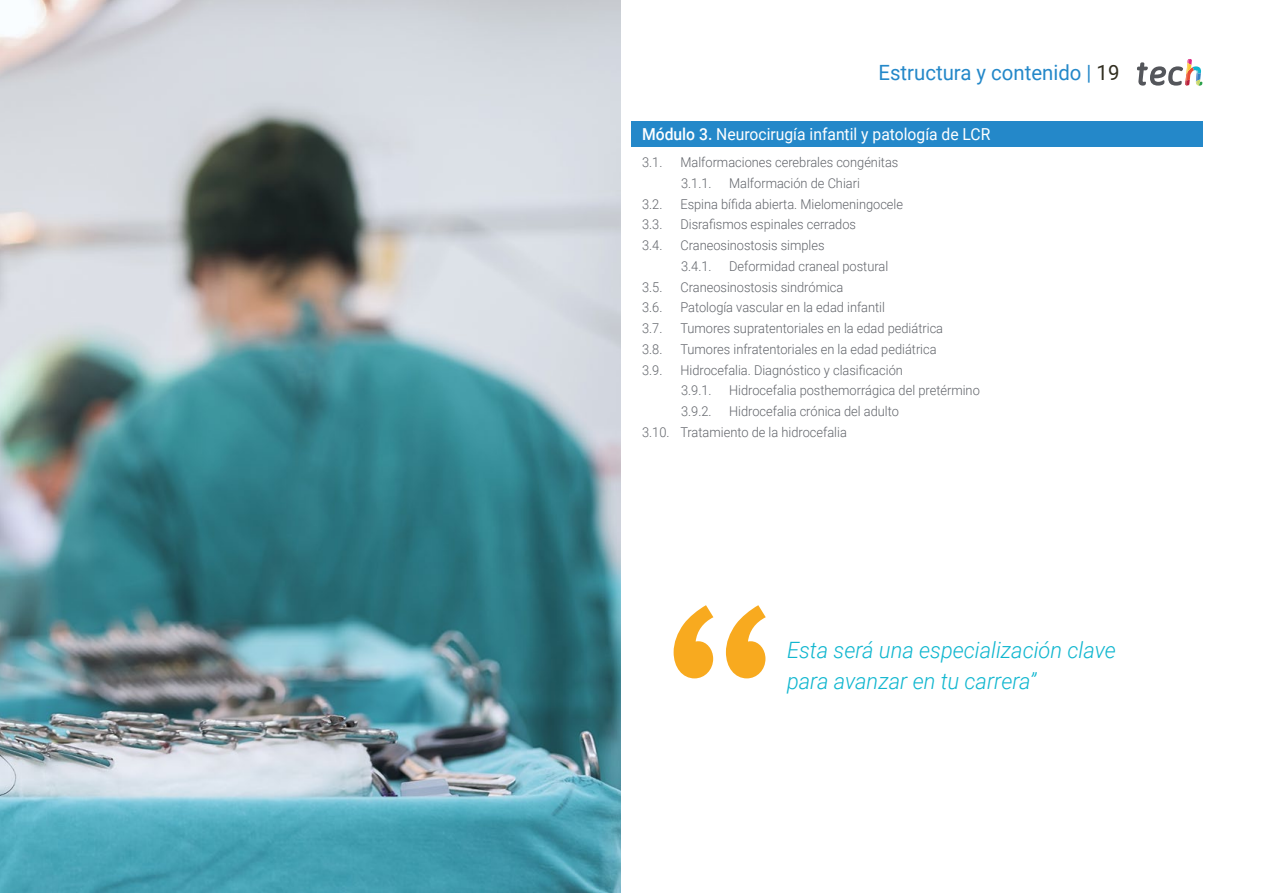
<style>
.page{position:relative;width:1263px;height:893px;background:#fff}
.page>*{position:absolute;margin:0;border:0;box-sizing:border-box;transform-origin:0 0}
.t1{font:italic 300 22.5px/31.5px "Roboto";color:#0fb6cf}
.t2{font:21px "Roboto";color:#2488c9}
.t3{font:16.5px "Roboto";color:#fff;scale:.95 1}
.t4{font:300 13.5px/20.7px "Roboto";color:#61646a;scale:.95 1}
.s1{color:#312e20}
.s2{font-weight:500}
</style>
<div class="page">
<img style="left:0;top:0;width:621px;height:893px">
<svg style="left:1137px;top:59px;width:65px;height:27px"></svg>
<svg style="left:674px;top:605px;width:92px;height:73px"></svg>
<div style="left:631px;top:121px;width:571px;height:25px;background:#2488c9"></div>
<h2 class="t2" style="left:878px;top:57px;width:242px">Estructura y contenido | <span class="s1">19</span></h2>
<p class="t3" style="left:642px;top:123px;width:368px"><span class="s2">Módulo 3.</span> Neurocirugía infantil y patología de LCR</p>
<p class="t4" style="left:642px;top:151px;width:23px">3.1.</p>
<p class="t4" style="left:680px;top:151px;width:231px">Malformaciones cerebrales congénitas<br>3.1.1.</p>
<p class="t4" style="left:729px;top:172px;width:139px">Malformación de Chiari</p>
<p class="t4" style="left:642px;top:193px;width:23px">3.2.</p>
<p class="t4" style="left:680px;top:193px;width:236px">Espina bífida abierta. Mielomeningocele</p>
<p class="t4" style="left:642px;top:214px;width:23px">3.3.</p>
<p class="t4" style="left:680px;top:214px;width:186px">Disrafismos espinales cerrados</p>
<p class="t4" style="left:642px;top:234px;width:23px">3.4.</p>
<p class="t4" style="left:680px;top:234px;width:153px">Craneosinostosis simples<br>3.4.1.</p>
<p class="t4" style="left:729px;top:255px;width:169px">Deformidad craneal postural</p>
<p class="t4" style="left:642px;top:276px;width:23px">3.5.</p>
<p class="t4" style="left:680px;top:276px;width:173px">Craneosinostosis sindrómica</p>
<p class="t4" style="left:642px;top:297px;width:23px">3.6.</p>
<p class="t4" style="left:680px;top:297px;width:217px">Patología vascular en la edad infantil</p>
<p class="t4" style="left:642px;top:317px;width:23px">3.7.</p>
<p class="t4" style="left:680px;top:317px;width:278px">Tumores supratentoriales en la edad pediátrica</p>
<p class="t4" style="left:642px;top:338px;width:23px">3.8.</p>
<p class="t4" style="left:680px;top:338px;width:271px">Tumores infratentoriales en la edad pediátrica</p>
<p class="t4" style="left:642px;top:359px;width:23px">3.9.</p>
<p class="t4" style="left:680px;top:359px;width:236px">Hidrocefalia. Diagnóstico y clasificación<br>3.9.1.</p>
<p class="t4" style="left:729px;top:380px;width:265px">Hidrocefalia posthemorrágica del pretérmino</p>
<p class="t4" style="left:642px;top:400px;width:272px;text-indent:87px">Hidrocefalia crónica del adulto<br>3.10. Tratamiento de la hidrocefalia</p>
<p class="t4" style="left:681px;top:400px;width:34px">3.9.2.</p>
<h1 class="t1" style="left:787px;top:633px;width:330px">Esta será una especialización clave para avanzar en tu carrera”</h1>
</div>
